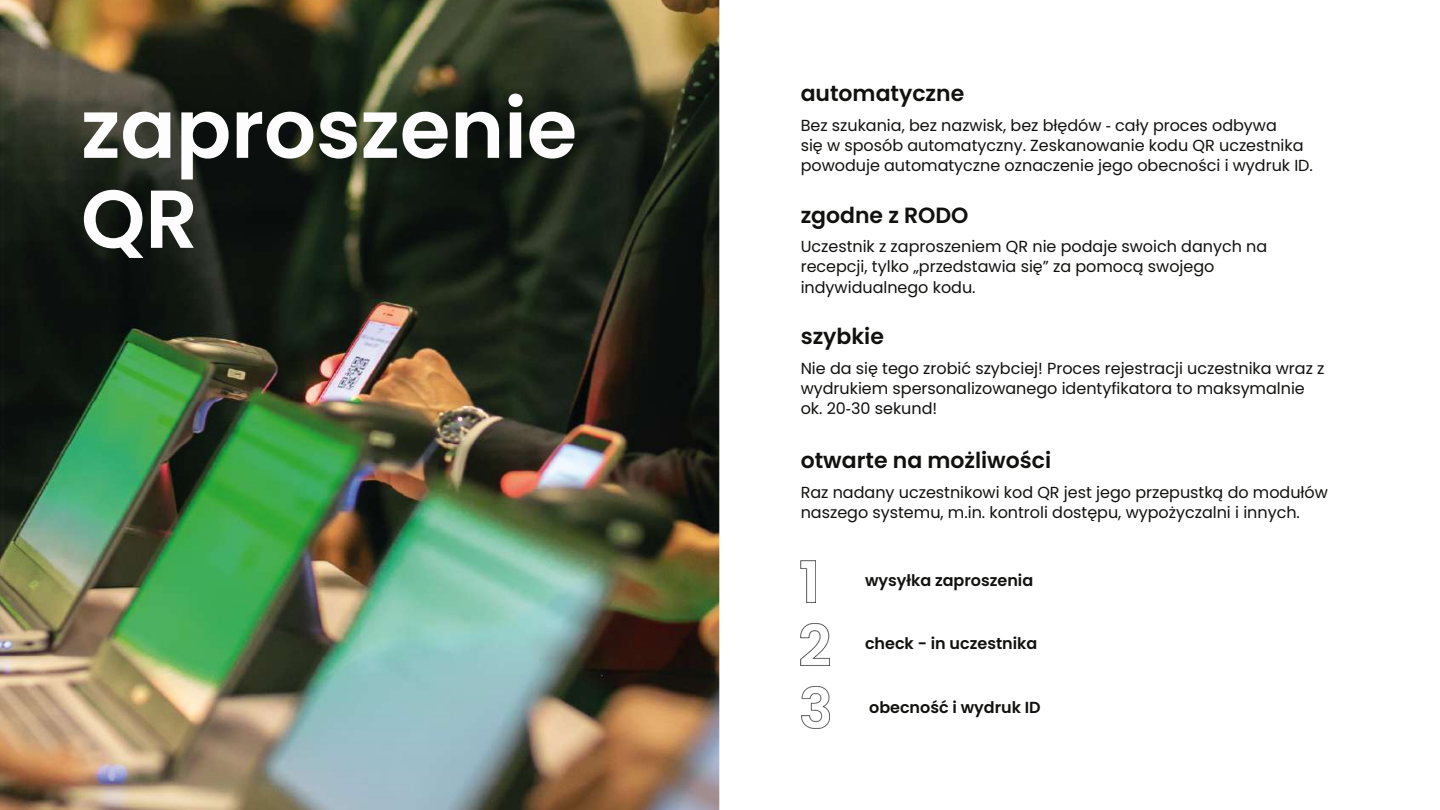
<style>
.page{position:relative;width:1440px;height:810px;background:#fff}
.page>*{position:absolute;margin:0;border:0;box-sizing:border-box;transform-origin:0 0}
.t1{font:600 82px/90px "Poppins";letter-spacing:-.005em;color:#fdfdfd}
.t2{font:600 22px "Poppins";color:#111110}
.t3{font:16px/20.2px "Poppins";color:#111110}
.t4{font:600 16px "Poppins";color:#111110}
.s1{font-family:"Noto Sans"}
</style>
<div class="page">
<img style="left:0;top:0;width:720px;height:810px">
<img style="left:801px;top:560px;width:15px;height:42px">
<img style="left:801px;top:624px;width:29px;height:42px">
<img style="left:801px;top:687px;width:29px;height:42px">
<h1 class="t1" style="left:81px;top:84px;width:498px">zaproszenie<br>QR</h1>
<h2 class="t2" style="left:801px;top:78px;width:165px">automatyczne</h2>
<p class="t3" style="left:801px;top:115px;width:514px">Bez szukania, bez nazwisk, bez błędów <span class="s1">‑</span> cały proces odbywa<br>się w sposób automatyczny. Zeskanowanie kodu QR uczestnika powoduje automatyczne oznaczenie jego obecności i wydruk ID.</p>
<h2 class="t2" style="left:801px;top:199px;width:169px">zgodne z RODO</h2>
<p class="t3" style="left:801px;top:236px;width:468px">Uczestnik z zaproszeniem QR nie podaje swoich danych na recepcji, tylko „przedstawia się” za pomocą swojego indywidualnego kodu.</p>
<h2 class="t2" style="left:801px;top:321px;width:85px">szybkie</h2>
<p class="t3" style="left:801px;top:358px;width:525px">Nie da się tego zrobić szybciej! Proces rejestracji uczestnika wraz z wydrukiem spersonalizowanego identyfikatora to maksymalnie ok. 20<span class="s1">‑</span>30 sekund!</p>
<h2 class="t2" style="left:801px;top:445px;width:252px">otwarte na możliwości</h2>
<p class="t3" style="left:801px;top:482px;width:529px">Raz nadany uczestnikowi kod QR jest jego przepustką do modułów naszego systemu, m.in. kontroli dostępu, wypożyczalni i innych.</p>
<p class="t4" style="left:865px;top:569px;width:170px">wysyłka zaproszenia</p>
<p class="t4" style="left:865px;top:633px;width:174px">check - in uczestnika</p>
<p class="t4" style="left:869px;top:696px;width:173px">obecność i wydruk ID</p>
</div>
